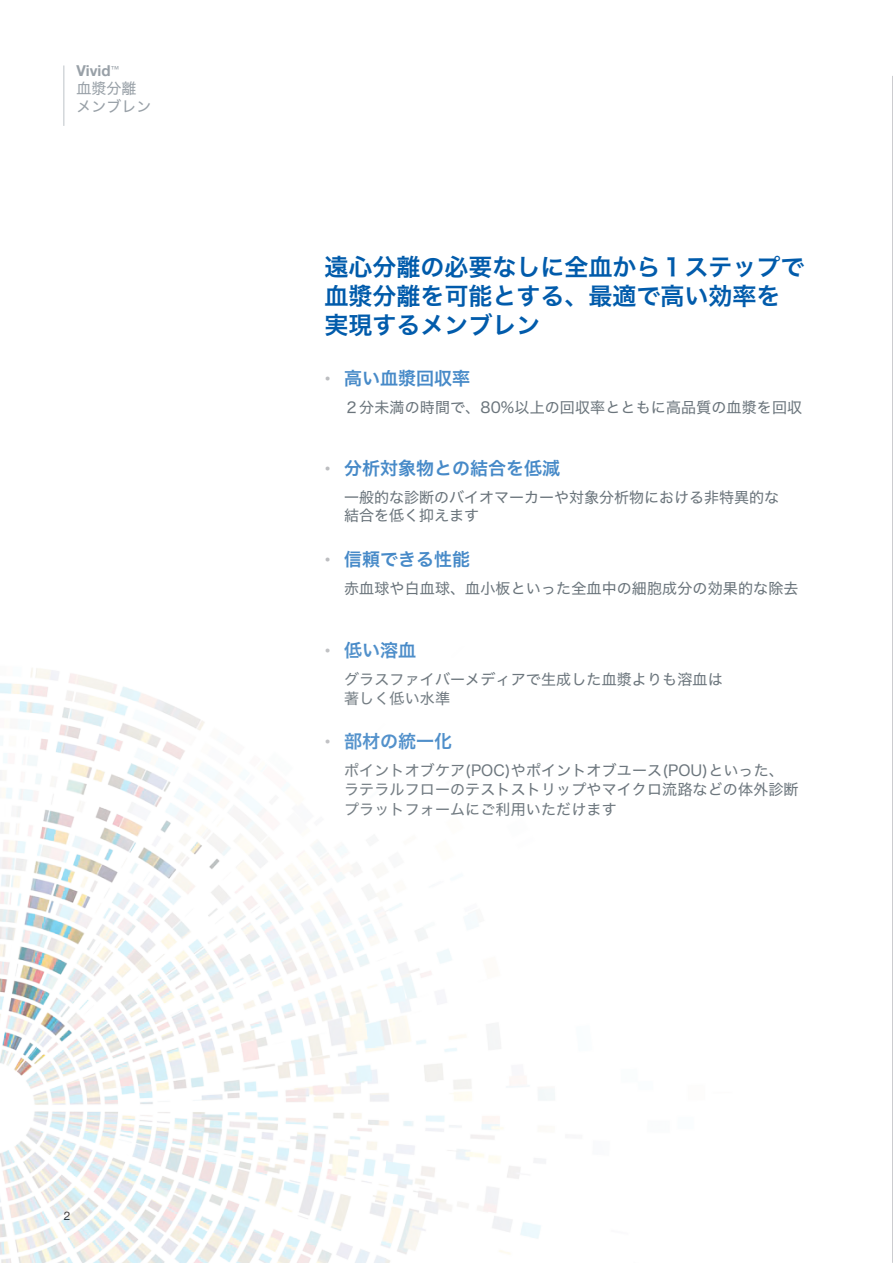
<style>
.page{position:relative;width:893px;height:1263px;background:#fff}
.page>*{position:absolute;margin:0;border:0;box-sizing:border-box;transform-origin:0 0}
.t1{font:24px/28.8px "Hiragino Sans W6";color:#015bab}
.t2{font:18px "Hiragino Sans W6";color:#478ac8}
.t3{font:15px/19.5px "Hiragino Sans W4";letter-spacing:.01em;color:#6a747b}
.t4{font:15px/18px "Hiragino Sans W4";color:#98a0a7}
.t5{font:700 15px "Helvetica Neue";color:#98a0a7}
.t6{font:12px "Helvetica Neue";color:#231f20}
.s1{font-family:"Helvetica Neue";color:#bcbdc0}
.s2{font-family:"Helvetica Neue";font-weight:700;color:#bcbdc0}
</style>
<div class="page">
<hr style="left:892px;top:76px;width:1px;height:1187px;background:#bcbdc0">
<hr style="left:63px;top:65px;width:2px;height:61px;background:#d3d7db">
<img style="left:0;top:668px;width:555px;height:594px">
<p class="t5" style="left:77px;top:59px;width:44px">Vivid<sup>™</sup></p>
<p class="t4" style="left:77px;top:79px;width:76px">血漿分離メンブレン</p>
<p class="t6" style="left:64px;top:1207px;width:8px">2</p>
<h1 class="t1" style="left:325px;top:252px;width:482px">遠心分離の必要なしに全血から１ステップで血漿分離を可能とする、最適で高い効率を実現するメンブレン</h1>
<p class="t2" style="left:325px;top:361px;width:147px"><span class="s1">•</span> 高い血漿回収率</p>
<p class="t3" style="left:344px;top:396px;width:460px">２分未満の時間で、80%以上の回収率とともに高品質の血漿を回収</p>
<p class="t2" style="left:325px;top:452px;width:237px"><span class="s2">•</span> 分析対象物との結合を低減</p>
<p class="t3" style="left:344px;top:488px;width:437px;line-height:18px">一般的な診断のバイオマーカーや対象分析物における非特異的な結合を低く抑えます</p>
<p class="t2" style="left:325px;top:543px;width:147px"><span class="s2">•</span> 信頼できる性能</p>
<p class="t3" style="left:344px;top:578px;width:456px">赤血球や白血球、血小板といった全血中の細胞成分の効果的な除去</p>
<p class="t2" style="left:325px;top:634px;width:93px"><span class="s2">•</span> 低い溶血</p>
<p class="t3" style="left:344px;top:668px;width:380px">グラスファイバーメディアで生成した血漿よりも溶血は著しく低い水準</p>
<p class="t2" style="left:325px;top:724px;width:129px"><span class="s2">•</span> 部材の統一化</p>
<p class="t3" style="left:344px;top:759px;width:456px">ポイントオブケア(POC)やポイントオブユース(POU)といった、ラテラルフローのテストストリップやマイクロ流路などの体外診断プラットフォームにご利用いただけます</p>
</div>
